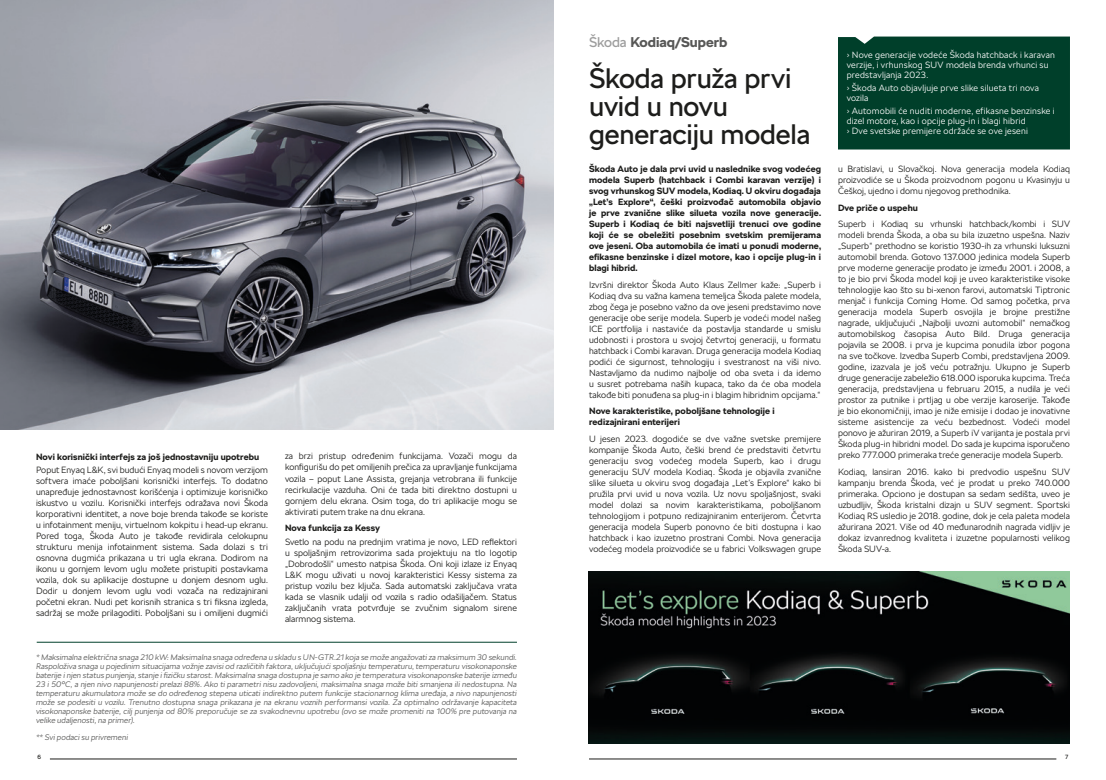
<style>
.page{position:relative;width:1106px;height:780px;background:#fff}
.page>*{position:absolute;margin:0;border:0;box-sizing:border-box;transform-origin:0 0}
.t1{font:28px/28px "SKODA Next";letter-spacing:-.01em;color:#1d1d1b}
.t2{font:700 14px "SKODA Next";color:#575756}
.t3{font:300 9px/11px "SKODA Next";letter-spacing:.005em;color:#1d1d1b;text-align:justify}
.t4{font:700 9px/11px "SKODA Next";letter-spacing:.01em;color:#1d1d1b;text-align:justify}
.t5{font:300 9px/10px "SKODA Next";letter-spacing:.025em;color:#fff}
.t6{font:italic 300 8px/9px "SKODA Next";letter-spacing:.01em;color:#575756;text-align:justify}
.t7{font:6px "SKODA Next";color:#1d1d1b}
.s1{font-weight:400;color:#9d9d9d}
</style>
<div class="page">
<hr style="left:589px;top:758px;width:467px;height:1px;background:#1d1d1b">
<hr style="left:50px;top:758px;width:467px;height:1px;background:#1d1d1b">
<div style="left:838px;top:37px;width:232px;height:112px;background:#003f2a"></div>
<hr style="left:37px;top:641px;width:480px;height:1px;background:#003f2a">
<img style="left:589px;top:571px;width:481px;height:172px">
<img style="left:0;top:0;width:553px;height:429px">
<p class="t4" style="left:36px;top:451px;width:225px">Novi korisnički interfejs za još jednostavniju upotrebu</p>
<p class="t3" style="left:36px;top:464px;width:233px">Poput Enyaq L&amp;K, svi budući Enyaq modeli s novom verzijom softvera imaće poboljšani korisnički interfejs. To dodatno unapređuje jednostavnost korišćenja i optimizuje korisničko iskustvo u vozilu. Korisnički interfejs odražava novi Škoda korporativni identitet, a nove boje brenda takođe se koriste u infotainment meniju, virtuelnom kokpitu i head-up ekranu.<br>Pored toga, Škoda Auto je takođe revidirala celokupnu strukturu menija infotainment sistema. Sada dolazi s tri osnovna dugmića prikazana u tri ugla ekrana. Dodirom na ikonu u gornjem levom uglu možete pristupiti postavkama vozila, dok su aplikacije dostupne u donjem desnom uglu.<br>Dodir u donjem levom uglu vodi vozača na redizajnirani početni ekran. Nudi pet korisnih stranica s tri fiksna izgleda, sadržaj se može prilagoditi. Poboljšani su i omiljeni dugmići</p>
<p class="t3" style="left:285px;top:451px;width:233px">za brzi pristup određenim funkcijama. Vozači mogu da konfigurišu do pet omiljenih prečica za upravljanje funkcijama vozila – poput Lane Assista, grejanja vetrobrana ili funkcije recirkulacije vazduha. Oni će tada biti direktno dostupni u gornjem delu ekrana. Osim toga, do tri aplikacije mogu se aktivirati putem trake na dnu ekrana.</p>
<p class="t4" style="left:285px;top:522px;width:96px">Nova funkcija za Kessy</p>
<p class="t3" style="left:285px;top:536px;width:233px">Svetlo na podu na prednjim vratima je novo, LED reflektori u spoljašnjim retrovizorima sada projektuju na tlo logotip „Dobrodošli“ umesto natpisa Škoda. Oni koji izlaze iz Enyaq L&amp;K mogu uživati u novoj karakteristici Kessy sistema za pristup vozilu bez ključa. Sada automatski zaključava vrata kada se vlasnik udalji od vozila s radio odašiljačem. Status zaključanih vrata potvrđuje se zvučnim signalom sirene alarmnog sistema.</p>
<p class="t6" style="left:36px;top:652px;width:482px">* Maksimalna električna snaga 210 kW: Maksimalna snaga određena u skladu s UN-GTR.21 koja se može angažovati za maksimum 30 sekundi.<br>Raspoloživa snaga u pojedinim situacijama vožnje zavisi od različitih faktora, uključujući spoljašnju temperaturu, temperaturu visokonaponske baterije i njen status punjenja, stanje i fizičku starost. Maksimalna snaga dostupna je samo ako je temperatura visokonaponske baterije između 23 i 50°C, a njen nivo napunjenosti prelazi 88%. Ako ti parametri nisu zadovoljeni, maksimalna snaga može biti smanjena ili nedostupna. Na temperaturu akumulatora može se do određenog stepena uticati indirektno putem funkcije stacionarnog klima uređaja, a nivo napunjenosti može se podesiti u vozilu. Trenutno dostupna snaga prikazana je na ekranu voznih performansi vozila. Za optimalno održavanje kapaciteta visokonaponske baterije, cilj punjenja od 80% preporučuje se za svakodnevnu upotrebu (ovo se može promeniti na 100% pre putovanja na velike udaljenosti, na primer).</p>
<p class="t6" style="left:36px;top:732px;width:94px">** Svi podaci su privremeni</p>
<h2 class="t2" style="left:589px;top:33px;width:140px"><span class="s1">Škoda</span> Kodiaq/Superb</h2>
<h1 class="t1" style="left:589px;top:65px;width:223px">Škoda pruža prvi uvid u novu generaciju modela</h1>
<p class="t4" style="left:589px;top:163px;width:233px">Škoda Auto je dala prvi uvid u naslednike svog vodećeg modela Superb (hatchback i Combi karavan verzije) i svog vrhunskog SUV modela, Kodiaq. U okviru događaja „Let’s Explore“, češki proizvođač automobila objavio je prve zvanične slike silueta vozila nove generacije.<br>Superb i Kodiaq će biti najsvetliji trenuci ove godine koji će se obeležiti posebnim svetskim premijerama ove jeseni. Oba automobila će imati u ponudi moderne, efikasne benzinske i dizel motore, kao i opcije plug-in i blagi hibrid.</p>
<p class="t3" style="left:589px;top:279px;width:233px">Izvršni direktor Škoda Auto Klaus Zellmer kaže: „Superb i Kodiaq dva su važna kamena temeljca Škoda palete modela, zbog čega je posebno važno da ove jeseni predstavimo nove generacije obe serije modela. Superb je vodeći model našeg ICE portfolija i nastaviće da postavlja standarde u smislu udobnosti i prostora u svojoj četvrtoj generaciji, u formatu hatchback i Combi karavan. Druga generacija modela Kodiaq podići će sigurnost, tehnologiju i svestranost na viši nivo.<br>Nastavljamo da nudimo najbolje od oba sveta i da idemo u susret potrebama naših kupaca, tako da će oba modela takođe biti ponuđena sa plug-in i blagim hibridnim opcijama.“</p>
<p class="t4" style="left:589px;top:406px;width:187px">Nove karakteristike, poboljšane tehnologije i redizajnirani enterijeri</p>
<p class="t3" style="left:589px;top:433px;width:233px">U jesen 2023. dogodiće se dve važne svetske premijere kompanije Škoda Auto, češki brend će predstaviti četvrtu generaciju svog vodećeg modela Superb, kao i drugu generaciju SUV modela Kodiaq. Škoda je objavila zvanične slike silueta u okviru svog događaja „Let’s Explore“ kako bi pružila prvi uvid u nova vozila. Uz novu spoljašnjost, svaki model dolazi sa novim karakteristikama, poboljšanom tehnologijom i potpuno redizajniranim enterijerom. Četvrta generacija modela Superb ponovno će biti dostupna i kao hatchback i kao izuzetno prostrani Combi. Nova generacija vodećeg modela proizvodiće se u fabrici Volkswagen grupe</p>
<p class="t5" style="left:846px;top:50px;width:210px">› Nove generacije vodeće Škoda hatchback i karavan verzije, i vrhunskog SUV modela brenda vrhunci su predstavljanja 2023.</p>
<p class="t5" style="left:846px;top:83px;width:194px">› Škoda Auto objavljuje prve slike silueta tri nova vozila</p>
<p class="t5" style="left:846px;top:106px;width:209px">› Automobili će nuditi moderne, efikasne benzinske i dizel motore, kao i opcije plug-in i blagi hibrid<br>› Dve svetske premijere održaće se ove jeseni</p>
<p class="t3" style="left:838px;top:163px;width:233px">u Bratislavi, u Slovačkoj. Nova generacija modela Kodiaq proizvodiće se u Škoda proizvodnom pogonu u Kvasinyju u Češkoj, ujedno i domu njegovog prethodnika.</p>
<p class="t4" style="left:838px;top:202px;width:81px">Dve priče o uspehu</p>
<p class="t3" style="left:838px;top:219px;width:233px">Superb i Kodiaq su vrhunski hatchback/kombi i SUV modeli brenda Škoda, a oba su bila izuzetno uspešna. Naziv „Superb“ prethodno se koristio 1930-ih za vrhunski luksuzni automobil brenda. Gotovo 137.000 jedinica modela Superb prve moderne generacije prodato je između 2001. i 2008, a to je bio prvi Škoda model koji je uveo karakteristike visoke tehnologije kao što su bi-xenon farovi, automatski Tiptronic menjač i funkcija Coming Home. Od samog početka, prva generacija modela Superb osvojila je brojne prestižne nagrade, uključujući „Najbolji uvozni automobil“ nemačkog automobilskog časopisa Auto Bild. Druga generacija pojavila se 2008. i prva je kupcima ponudila izbor pogona na sve točkove. Izvedba Superb Combi, predstavljena 2009. godine, izazvala je još veću potražnju. Ukupno je Superb druge generacije zabeležio 618.000 isporuka kupcima. Treća generacija, predstavljena u februaru 2015, a nudila je veći prostor za putnike i prtljag u obe verzije karoserije. Takođe je bio ekonomičniji, imao je niže emisije i dodao je inovativne sisteme asistencije za veću bezbednost. Vodeći model ponovo je ažuriran 2019, a Superb iV varijanta je postala prvi Škoda plug-in hibridni model. Do sada je kupcima isporučeno preko 777.000 primeraka treće generacije modela Superb.</p>
<p class="t3" style="left:838px;top:466px;width:233px">Kodiaq, lansiran 2016. kako bi predvodio uspešnu SUV kampanju brenda Škoda, već je prodat u preko 740.000 primeraka. Opciono je dostupan sa sedam sedišta, uveo je uzbudljiv, Škoda kristalni dizajn u SUV segment. Sportski Kodiaq RS usledio je 2018. godine, dok je cela paleta modela ažurirana 2021. Više od 40 međunarodnih nagrada vidljiv je dokaz izvanrednog kvaliteta i izuzetne popularnosti velikog Škoda SUV-a.</p>
<p class="t7" style="left:38px;top:753px;width:5px">6</p>
<p class="t7" style="left:1065px;top:753px;width:5px">7</p>
</div>
